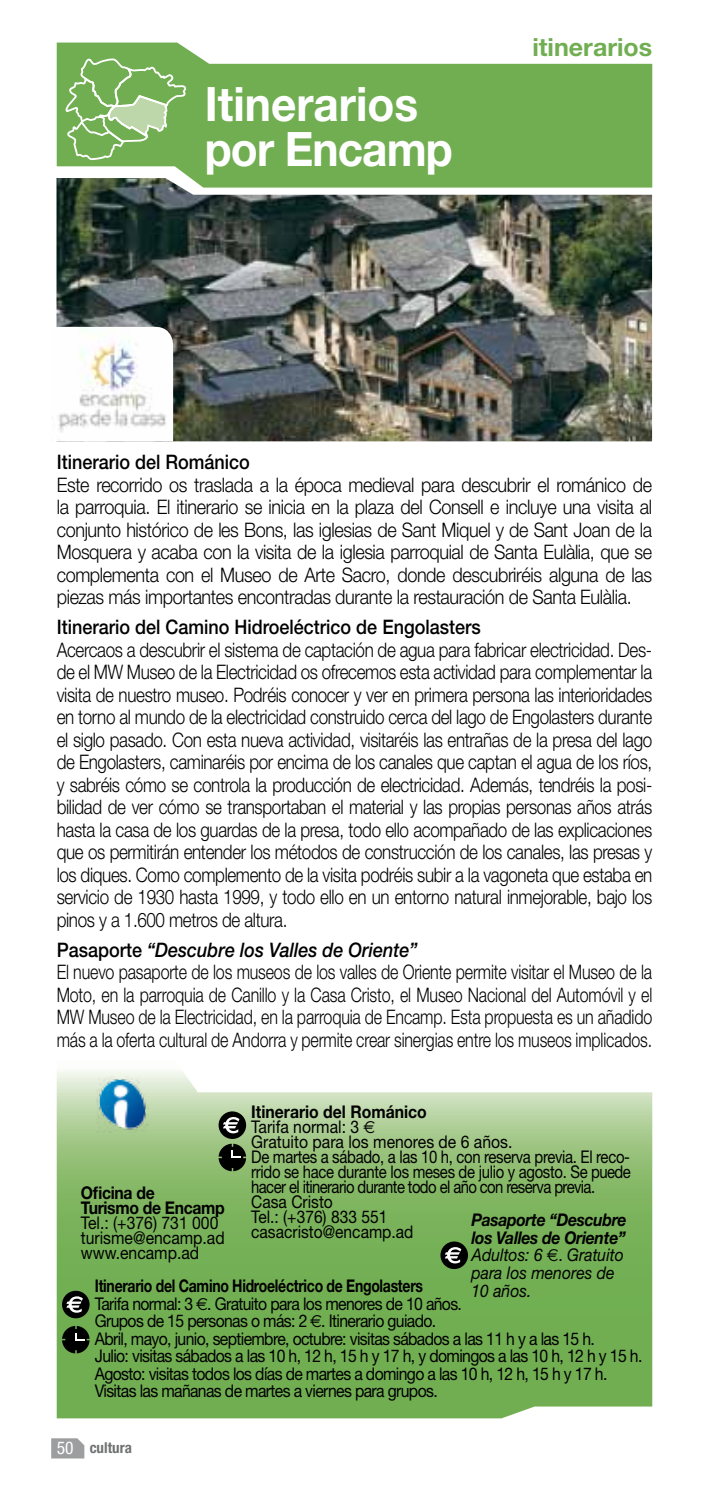
<style>
.page{position:relative;width:709px;height:1489px;background:#fff}
.page>*{position:absolute;margin:0;border:0;box-sizing:border-box;transform-origin:0 0}
.t1{font:700 47.5px/45px "Helvetica Neue";color:#fff;scale:.93 1}
.t2{font:700 25px "Helvetica Neue";color:#71ae52}
.t3{font:300 20px/22.5px "Helvetica Neue";letter-spacing:-.01em;color:#000;text-align:justify;scale:.85 1}
.t4{font:300 20px/22.5px "Helvetica Neue";letter-spacing:-.01em;color:#000;text-align:justify;scale:.9 1}
.t5{font:300 20px/22.5px "Helvetica Neue";letter-spacing:-.01em;color:#000;scale:.8 1}
.t6{font:500 20px "Helvetica Neue";color:#000;scale:.9 1}
.t7{font:17.5px/17.5px "Helvetica Neue";letter-spacing:-.04em;color:#000;scale:.9 1}
.t8{font:17.5px/15px "Helvetica Neue";letter-spacing:-.02em;color:#000;scale:.9 1}
.t9{font:italic 17.5px/17.5px "Helvetica Neue";color:#000;scale:.9 1}
.t10{font:17.5px/15px "Helvetica Neue";color:#000;scale:.9 1}
.t11{font:700 17.5px/15px "Helvetica Neue";letter-spacing:-.02em;color:#000;scale:.9 1}
.t12{font:700 condensed 15px "Helvetica Neue";color:#707172}
.s1{font-weight:500}
.s2{font-weight:500;font-style:italic}
.s3{font-weight:700}
.s4{font-family:"Euro Sans"}
.s5{font-family:"Euro Sans";font-style:normal}
.s6{font-style:normal}
.s7{font-weight:400;font-size:17.5px;color:#fff}
</style>
<div class="page">
<svg style="left:51px;top:1438px;width:33px;height:20px"></svg>
<img style="left:56px;top:178px;width:596px;height:263px">
<svg style="left:57px;top:43px;width:595px;height:145px;fill:#71ae52"></svg>
<svg style="left:61px;top:42px;width:126px;height:118px;background:#85b96a"></svg>
<svg style="left:57px;top:1071px;width:595px;height:347px;background:#8abb6f"></svg>
<img style="left:97px;top:1076px;width:51px;height:56px">
<div style="left:218px;top:1111px;width:28px;height:27px;background:#000;border-radius:50%"></div>
<svg style="left:223px;top:1117px;width:16px;height:16px"></svg>
<div style="left:62px;top:1290px;width:28px;height:28px;background:#000;border-radius:50%"></div>
<svg style="left:66px;top:1296px;width:17px;height:16px"></svg>
<svg style="left:219px;top:1143px;width:27px;height:28px"></svg>
<svg style="left:62px;top:1325px;width:28px;height:28px"></svg>
<div style="left:440px;top:1241px;width:28px;height:27px;background:#000;border-radius:50%"></div>
<svg style="left:445px;top:1247px;width:16px;height:16px"></svg>
<img style="left:56px;top:327px;width:117px;height:114px">
<h1 class="t1" style="left:205px;top:80px;width:268px">Itinerarios por Encamp</h1>
<p class="t2" style="left:532px;top:32px;width:121px">itinerarios</p>
<p class="t6" style="left:57px;top:450px;width:216px">Itinerario del Románico</p>
<p class="t4" style="left:57px;top:472px;width:663px">Este recorrido os traslada a la época medieval para descubrir el románico de la parroquia. El itinerario se inicia en la plaza del Consell e incluye una visita al conjunto histórico de les Bons, las iglesias de Sant Miquel y de Sant Joan de la Mosquera y acaba con la visita de la iglesia parroquial de Santa Eulàlia, que se complementa con el Museo de Arte Sacro, donde descubriréis alguna de las piezas más importantes encontradas durante la restauración de Santa Eulàlia.</p>
<p class="t6" style="left:57px;top:615px;width:472px">Itinerario del Camino Hidroeléctrico de Engolasters</p>
<p class="t3" style="left:57px;top:637px;width:702px">Acercaos a descubrir el sistema de captación de agua para fabricar electricidad. Des&shy;de el MW Museo de la Electricidad os ofrecemos esta actividad para complementar la visita de nuestro museo. Podréis conocer y ver en primera persona las interioridades en torno al mundo de la electricidad construido cerca del lago de Engolasters durante el siglo pasado. Con esta nueva actividad, visitaréis las entrañas de la presa del lago de Engolasters, caminaréis por encima de los canales que captan el agua de los ríos, y sabréis cómo se controla la producción de electricidad. Además, tendréis la posi&shy;bilidad de ver cómo se transportaban el material y las propias personas años atrás hasta la casa de los guardas de la presa, todo ello acompañado de las explicaciones que os permitirán entender los métodos de construcción de los canales, las presas y los diques. Como complemento de la visita podréis subir a la vagoneta que estaba en servicio de 1930 hasta 1999, y todo ello en un entorno natural inmejorable, bajo los pinos y a 1.600 metros de altura.</p>
<p class="t5" style="left:57px;top:937px;width:746px"><span class="s1">Pasaporte</span> <span class="s2">“Descubre los Valles de Oriente”<br></span>El nuevo pasaporte de los museos de los valles de Oriente permite visitar el Museo de la Moto, en la parroquia de Canillo y la Casa Cristo, el Museo Nacional del Automóvil y el MW Museo de la Electricidad, en la parroquia de Encamp. Esta propuesta es un añadido más a la oferta cultural de Andorra y permite crear sinergias entre los museos implicados.</p>
<p class="t8" style="left:251px;top:1104px;width:423px"><span class="s3">Itinerario del Románico<br></span>Tarifa normal: 3 <span class="s4">€<br></span>Gratuito para los menores de 6 años.<br>De martes a sábado, a las 10 h, con reserva previa. El reco&shy;rrido se hace durante los meses de julio y agosto. Se puede hacer el itinerario durante todo el año con reserva previa.<br>Casa Cristo<br>Tel.: (+376) 833 551<br>casacristo@encamp.ad</p>
<p class="t11" style="left:81px;top:1184px;width:161px">Oficina de<br>Turismo de Encamp</p>
<p class="t10" style="left:81px;top:1214px;width:161px">Tel.: (+376) 731 000 turisme@encamp.ad www.encamp.ad</p>
<p class="t7" style="left:95px;top:1276px;width:610px"><span class="s3">Itinerario del Camino Hidroeléctrico de Engolasters<br></span>Tarifa normal: 3 <span class="s4">€</span>. Gratuito para los menores de 10 años.<br>Grupos de 15 personas o más: 2 <span class="s4">€</span>. Itinerario guiado.<br>Abril, mayo, junio, septiembre, octubre: visitas sábados a las 11 h y a las 15 h.<br>Julio: visitas sábados a las 10 h, 12 h, 15 h y 17 h, y domingos a las 10 h, 12 h y 15 h.<br>Agosto: visitas todos los días de martes a domingo a las 10 h, 12 h, 15 h y 17 h.<br>Visitas las mañanas de martes a viernes para grupos.</p>
<p class="t9" style="left:471px;top:1211px;width:174px"><span class="s3">Pasaporte “Descubre los Valles de Oriente”<br></span>Adultos: 6 <span class="s5">€</span><span class="s6">.</span> Gratuito para los menores de<br>10 años.</p>
<p class="t12" style="left:57px;top:1438px;width:77px"><span class="s7">50</span> cultura</p>
</div>
